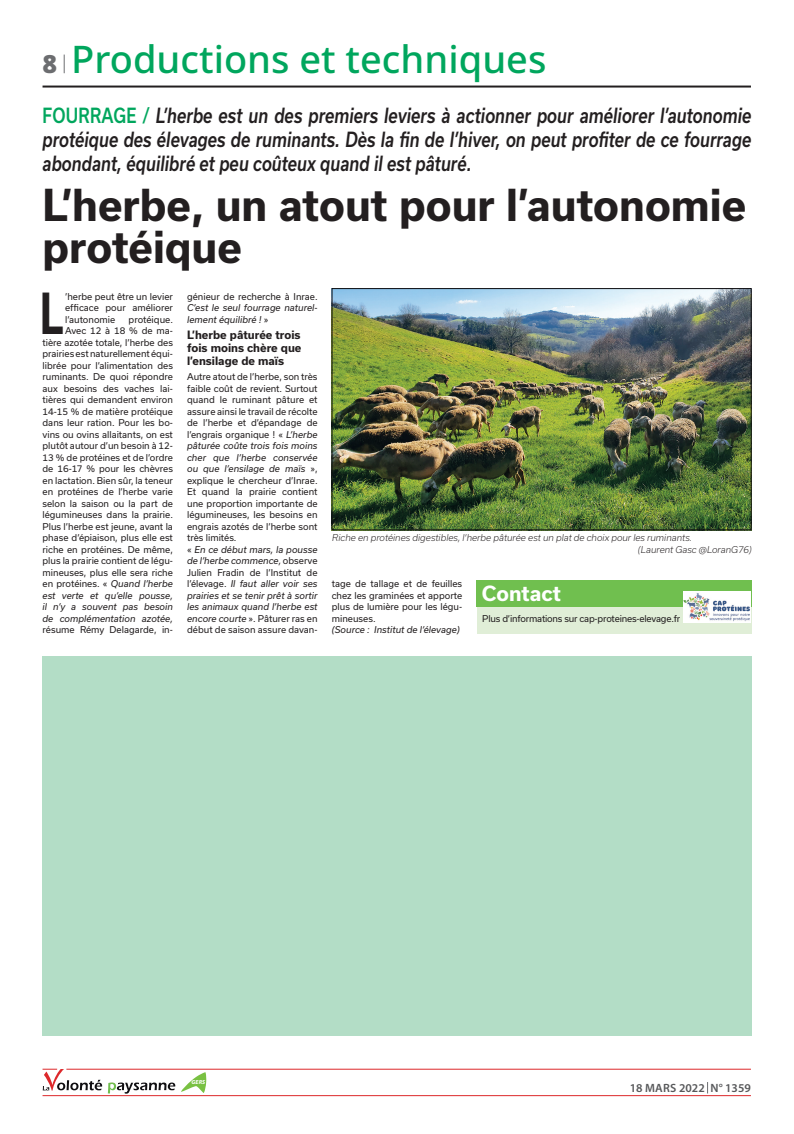
<style>
.page{position:relative;width:794px;height:1134px;background:#fff}
.page>*{position:absolute;margin:0;border:0;box-sizing:border-box;transform-origin:0 0}
.t1{font:700 53.9px "Usual";color:#231f20;scale:.7 1}
.t2{font:700 42px/42px "Usual";color:#231f20}
.t3{font:500 38px "Noto Sans";color:#00a65d}
.t4{font:italic 500 20px/24px "Usual";color:#231f20;text-align:justify;scale:.8 1}
.t5{font:700 20px "Usual";color:#fff}
.t6{font:600 12px "Myriad Pro";color:#57585a}
.t7{font:700 11px/13.2px "Usual";color:#231f20;text-align:justify}
.t8{font:9px/11.5px "Usual";color:#231f20;text-align:justify}
.t9{font:italic 300 9px/11.5px "Usual";color:#231f20}
.t10{font:italic 9px/11.5px "Usual";color:#231f20}
.t11{font:9px "Usual";letter-spacing:-.02em;color:#231f20}
.t12{font:italic 700 5.9px "Myriad Pro";color:#fff}
.s1{font-weight:900;font-size:25px;color:#6c6d70}
.s2{font-style:normal;color:#00a65d}
.s3{font-style:italic}
.s4{font-style:normal}
</style>
<div class="page">
<svg style="left:64px;top:55px;width:1px;height:18px"></svg>
<hr style="left:43px;top:86px;width:708px;height:2px;background:#231f20">
<img style="left:334px;top:290px;width:415px;height:238px">
<div style="left:332px;top:288px;width:419px;height:242px;border:1px solid #0f0e11"></div>
<hr style="left:43px;top:1095px;width:708px;height:1px;background:#dd282b">
<hr style="left:66px;top:1069px;width:685px;height:1px;background:#dd282b">
<svg style="left:43px;top:1069px;width:132px;height:28px"></svg>
<svg style="left:181px;top:1072px;width:25px;height:21px"></svg>
<div style="left:476px;top:607px;width:275px;height:26px;background:#e0eed7"></div>
<div style="left:476px;top:581px;width:275px;height:26px;background:#70bf4f"></div>
<img style="left:684px;top:591px;width:66px;height:31px">
<div style="left:43px;top:656px;width:709px;height:380px;background:#b3ddc6"></div>
<h3 class="t3" style="left:43px;top:33px;width:505px"><span class="s1">8</span> Productions et techniques</h3>
<h3 class="t4" style="left:43px;top:103px;width:887px"><span class="s2">FOURRAGE /</span> L’herbe est un des premiers leviers à actionner pour améliorer l’autonomie protéique des élevages de ruminants. Dès la fin de l’hiver, on peut profiter de ce fourrage abondant, équilibré et peu coûteux quand il est pâturé.</h3>
<h2 class="t2" style="left:43px;top:184px;width:705px">L’herbe, un atout pour l’autonomie protéique</h2>
<h1 class="t1" style="left:40px;top:283px;width:35px">L</h1>
<p class="t8" style="left:65px;top:291px;width:109px">’herbe peut être un levier efficace pour améliorer l’autonomie</p>
<p class="t8" style="left:43px;top:314px;width:132px;text-align:right">protéique.<br>Avec 12 à 18 % de ma-<br>tière azotée totale, l’herbe des prairies est naturellement équi&shy;librée pour l’alimentation des ruminants. De quoi répondre aux besoins des vaches lai&shy;tières qui demandent environ<br>14-15 % de matière protéique dans leur ration. Pour les bo&shy;vins ou ovins allaitants, on est plutôt autour d’un besoin à 12-<br>13 % de protéines et de l’ordre de 16-17 % pour les chèvres en lactation. Bien sûr, la teneur en protéines de l’herbe varie selon la saison ou la part de légumineuses dans la prairie.<br>Plus l’herbe est jeune, avant la phase d’épiaison, plus elle est riche en protéines. De même, plus la prairie contient de légu&shy;mineuses, plus elle sera riche en protéines. « <span class="s3">Quand l’herbe est verte et qu’elle pousse, il n’y a souvent pas besoin de complémentation azotée,</span></p>
<p class="t8" style="left:43px;top:624px;width:132px">résume Rémy Delagarde, in-</p>
<p class="t8" style="left:187px;top:291px;width:132px">génieur de recherche à Inrae.</p>
<p class="t10" style="left:187px;top:302px;width:132px">C’est le seul fourrage naturel&shy;lement équilibré ! <span class="s4">»</span></p>
<p class="t7" style="left:187px;top:328px;width:116px">L’herbe pâturée trois fois moins chère que l’ensilage de maïs</p>
<p class="t8" style="left:187px;top:371px;width:132px;text-align:left">Autre atout de l’herbe, son très faible coût de revient. Surtout quand le ruminant pâture et assure ainsi le travail de récolte de l’herbe et d’épandage de l’engrais organique ! « <span class="s3">L’herbe pâturée coûte trois fois moins cher que l’herbe conservée ou que l’ensilage de maïs</span> », explique le chercheur d’Inrae.<br>Et quand la prairie contient une proportion importante de légumineuses, les besoins en engrais azotés de l’herbe sont très limités.<br>« <span class="s3">En ce début mars, la pousse de l’herbe commence,</span> observe<br>Julien Fradin de l’Institut de l’élevage. <span class="s3">Il faut aller voir ses prairies et se tenir prêt à sortir les animaux quand l’herbe est encore courte</span> ». Pâturer ras en début de saison assure davan-</p>
<p class="t9" style="left:638px;top:532px;width:116px;text-indent:-306px">Riche en protéines digestibles, l’herbe pâturée est un plat de choix pour les ruminants.<br>(Laurent Gasc @LoranG76)</p>
<p class="t8" style="left:332px;top:578px;width:132px">tage de tallage et de feuilles chez les graminées et apporte plus de lumière pour les légu&shy;mineuses.</p>
<p class="t10" style="left:332px;top:624px;width:130px">(Source : Institut de l’élevage)</p>
<h3 class="t5" style="left:482px;top:582px;width:81px">Contact</h3>
<p class="t11" style="left:482px;top:613px;width:199px">Plus d’informations sur cap-proteines-elevage.fr</p>
<p class="t12" style="left:191px;top:1078px;width:15px">GERS</p>
<h3 class="t6" style="left:630px;top:1080px;width:123px">18 MARS 2022 N° 1359</h3>
</div>
